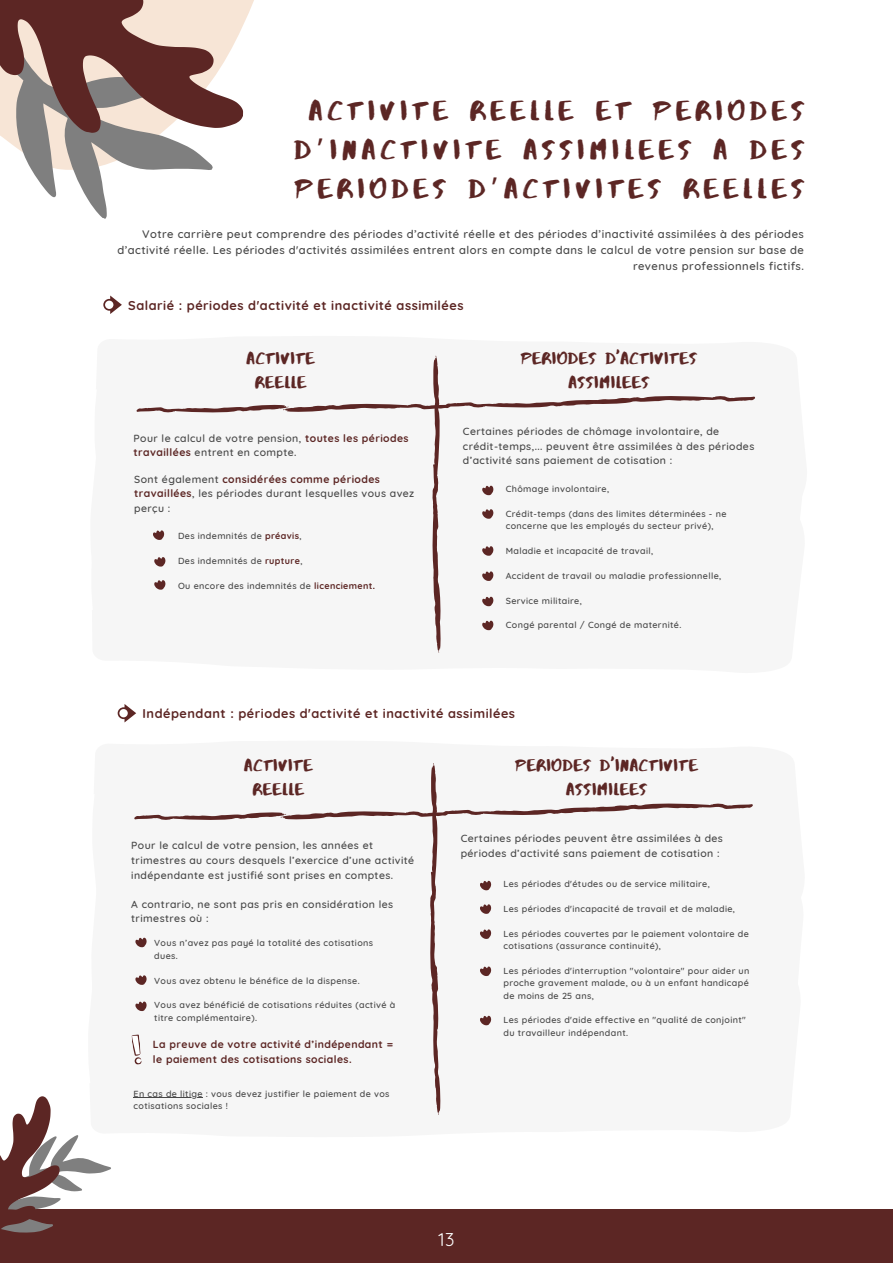
<style>
.page{position:relative;width:893px;height:1263px;background:#fff}
.page>*{position:absolute;margin:0;border:0;box-sizing:border-box;transform-origin:0 0}
.t1{font:28.2px/39.4px "Abys";letter-spacing:.18em;color:#5c2624;text-align:center}
.t2{font:18px "Quicksand";color:#feffff}
.t3{font:17.25px/23.6px "Abys";letter-spacing:.04em;color:#5c2624;text-align:center}
.t4{font:700 12.75px "Quicksand";letter-spacing:.04em;color:#5c2624}
.t5{font:500 11.25px/15.8px "Quicksand";letter-spacing:.04em;color:#474747;text-align:right}
.t6{font:500 10.5px/14.6px "Quicksand";letter-spacing:.04em;color:#474747}
.t7{font:700 10.5px/14.6px "Quicksand";letter-spacing:.04em;color:#5c2624}
.t8{font:500 9px/12.4px "Quicksand";letter-spacing:.04em;color:#474747}
.s1{font-family:"Noto Sans Gurmukhi"}
.s2{font-weight:700;color:#5c2624}
.s3{font-weight:700;color:#440704}
</style>
<div class="page">
<svg style="left:18px;top:149px;width:195px;height:70px"></svg>
<svg style="left:0;top:0;width:254px;height:149px;background:#a38681"></svg>
<div style="left:0;top:1209px;width:893px;height:54px;background:#5c2624"></div>
<svg style="left:0;top:1096px;width:82px;height:137px"></svg>
<div style="left:131px;top:763px;width:622px;height:352px;background:#f6f6f6"></div>
<svg style="left:103px;top:295px;width:19px;height:19px"></svg>
<svg style="left:118px;top:704px;width:18px;height:18px"></svg>
<div style="left:136px;top:356px;width:619px;height:296px;background:#f6f6f6"></div>
<h1 class="t1" style="left:294px;top:90px;width:511px">ACTIVITE REELLE ET PERIODES<br>D<span class="s1">’</span>INACTIVITE ASSIMILEES A DES<br>PERIODES D<span class="s1">’</span>ACTIVITES REELLES</h1>
<p class="t5" style="left:117px;top:226px;width:688px">Votre carrière peut comprendre des périodes d’activité réelle et des périodes d’inactivité assimilées à des périodes d’activité réelle. Les périodes d'activités assimilées entrent alors en compte dans le calcul de votre pension sur base de revenus professionnels fictifs.</p>
<h3 class="t4" style="left:128px;top:297px;width:337px">Salarié : périodes d'activité et inactivité assimilées</h3>
<h3 class="t3" style="left:246px;top:346px;width:69px">ACTIVITE<br>REELLE</h3>
<h3 class="t3" style="left:521px;top:346px;width:177px">PERIODES D'ACTIVITES<br>ASSIMILEES</h3>
<p class="t6" style="left:133px;top:431px;width:277px">Pour le calcul de votre pension, <span class="s2">toutes les périodes travaillées</span> entrent en compte.</p>
<p class="t6" style="left:463px;top:424px;width:293px">Certaines périodes de chômage involontaire, de crédit-temps,... peuvent être assimilées à des périodes d’activité sans paiement de cotisation :</p>
<p class="t8" style="left:506px;top:483px;width:105px">Chômage involontaire,</p>
<p class="t8" style="left:506px;top:507px;width:222px">Crédit-temps (dans des limites déterminées - ne concerne que les employés du secteur privé),</p>
<p class="t8" style="left:506px;top:544px;width:149px">Maladie et incapacité de travail,</p>
<p class="t8" style="left:506px;top:569px;width:217px">Accident de travail ou maladie professionnelle,</p>
<p class="t8" style="left:506px;top:594px;width:78px">Service militaire,</p>
<p class="t8" style="left:506px;top:619px;width:177px">Congé parental / Congé de maternité.</p>
<p class="t6" style="left:134px;top:472px;width:281px">Sont également <span class="s2">considérées comme périodes travaillées</span>, les périodes durant lesquelles vous avez perçu :</p>
<p class="t8" style="left:178px;top:529px;width:125px">Des indemnités de <span class="s2">préavis</span>,</p>
<p class="t8" style="left:178px;top:554px;width:126px">Des indemnités de <span class="s2">rupture</span>,</p>
<p class="t8" style="left:178px;top:579px;width:198px">Ou encore des indemnités de <span class="s2">licenciement</span><span class="s3">.</span></p>
<h3 class="t4" style="left:143px;top:705px;width:374px">Indépendant : périodes d'activité et inactivité assimilées</h3>
<h3 class="t3" style="left:244px;top:753px;width:69px">ACTIVITE<br>REELLE</h3>
<h3 class="t3" style="left:515px;top:753px;width:184px">PERIODES D'INACTIVITE<br>ASSIMILEES</h3>
<p class="t6" style="left:131px;top:838px;width:284px">Pour le calcul de votre pension, les années et trimestres au cours desquels l’exercice d’une activité indépendante est justifié sont prises en comptes.</p>
<p class="t6" style="left:131px;top:896px;width:263px">A contrario, ne sont pas pris en considération les trimestres où :</p>
<p class="t8" style="left:154px;top:937px;width:220px">Vous n’avez pas payé la totalité des cotisations dues.</p>
<p class="t8" style="left:154px;top:974px;width:207px">Vous avez obtenu le bénéfice de la dispense.</p>
<p class="t8" style="left:154px;top:999px;width:243px">Vous avez bénéficié de cotisations réduites (activé à titre complémentaire).</p>
<p class="t7" style="left:153px;top:1037px;width:242px">La preuve de votre activité d’indépendant = le paiement des cotisations sociales.</p>
<p class="t8" style="left:134px;top:1087px;width:257px">En cas de litige : vous devez justifier le paiement de vos cotisations sociales !</p>
<p class="t6" style="left:461px;top:831px;width:264px">Certaines périodes peuvent être assimilées à des périodes d’activité sans paiement de cotisation :</p>
<p class="t8" style="left:503px;top:878px;width:208px">Les périodes d'études ou de service militaire,</p>
<p class="t8" style="left:503px;top:902px;width:233px">Les périodes d'incapacité de travail et de maladie,</p>
<p class="t8" style="left:503px;top:927px;width:247px">Les périodes couvertes par le paiement volontaire de cotisations (assurance continuité),</p>
<p class="t8" style="left:503px;top:964px;width:247px;text-align:justify">Les périodes d'interruption "volontaire" pour aider un proche gravement malade, ou à un enfant handicapé de moins de 25 ans,</p>
<p class="t8" style="left:503px;top:1014px;width:244px">Les périodes d'aide effective en "qualité de conjoint" du travailleur indépendant.</p>
<h2 class="t2" style="left:438px;top:1228px;width:18px">13</h2>
</div>
